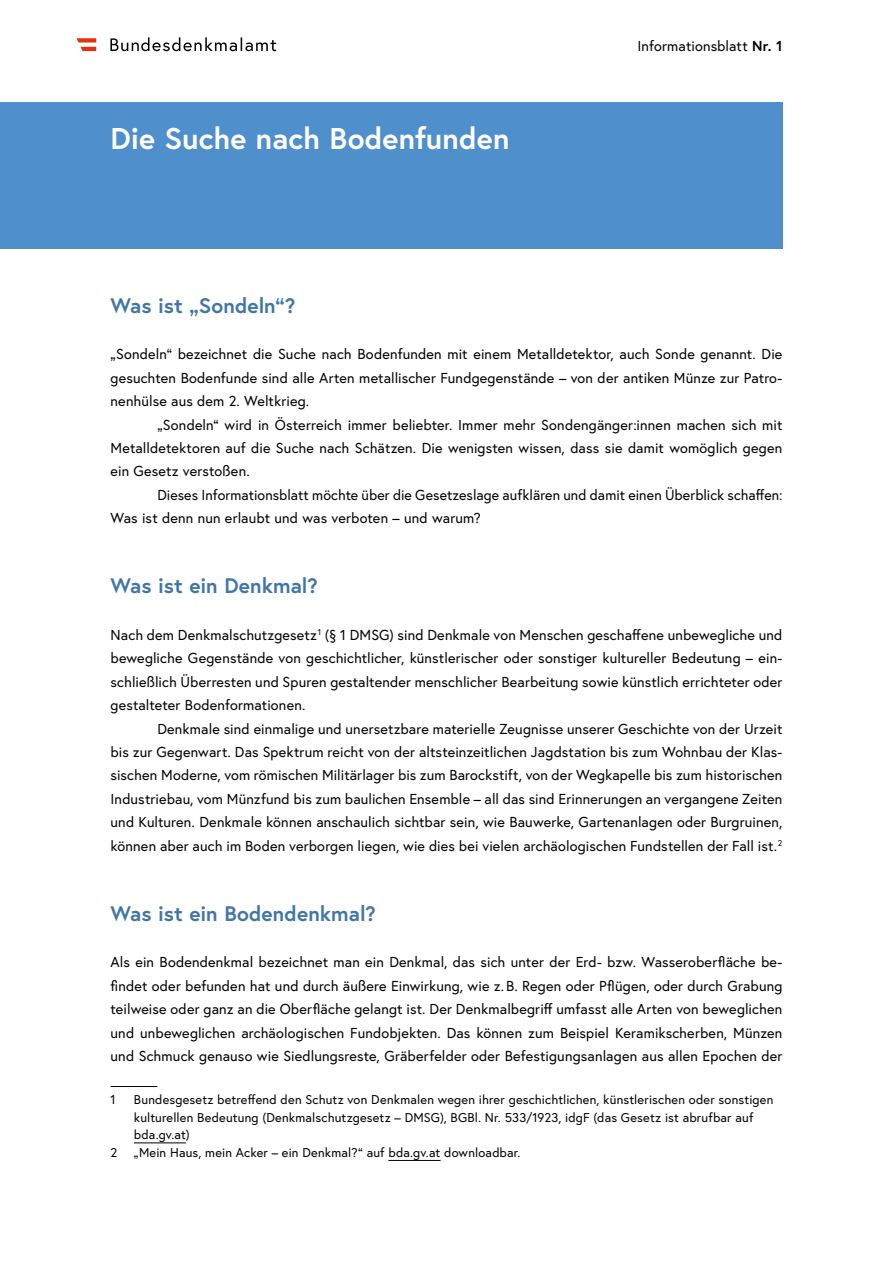
<style>
.page{position:relative;width:893px;height:1263px;background:#fff}
.page>*{position:absolute;margin:0;border:0;box-sizing:border-box;transform-origin:0 0}
.t1{font:700 30px "Europa Austria";color:#fff}
.t2{font:700 21px "Europa Austria";color:#4176a7}
.p_Erstzeileneinzug_Abstand_danach{font:14.4px/23.4px "Europa Austria";letter-spacing:.01em;color:#000;text-align:justify}
.p_Erstzeileneinzug{font:14.4px/23.4px "Europa Austria";letter-spacing:.01em;color:#000;text-align:justify}
.p_Fußnote{font:12.75px/17.5px "Europa Austria";letter-spacing:.015em;color:#000}
.s1{font-weight:700}
</style>
<div class="page">
<svg style="left:110px;top:37px;width:166px;height:14px"></svg>
<svg style="left:77px;top:38px;width:19px;height:13px"></svg>
<hr style="left:111px;top:1086px;width:46px;height:1px;background:#000">
<hr style="left:134px;top:1142px;width:52px;height:1px;background:#000">
<hr style="left:388px;top:1160px;width:53px;height:1px;background:#000">
<div style="left:0;top:102px;width:782px;height:147px;background:#4e8fcc"></div>
<h1 class="t1" style="left:111px;top:118px;width:400px">Die Suche nach Bodenfunden</h1>
<p class="p_Erstzeileneinzug_Abstand_danach" style="left:637px;top:34px;width:146px">Informationsblatt <span class="s1">Nr. 1</span></p>
<h2 class="t2" style="left:111px;top:291px;width:186px">Was ist „Sondeln“?</h2>
<p class="p_Erstzeileneinzug_Abstand_danach" style="left:111px;top:342px;width:673px">„Sondeln“ bezeichnet die Suche nach Bodenfunden mit einem Metalldetektor, auch Sonde genannt. Die gesuchten Bodenfunde sind alle Arten metallischer Fundgegenstände – von der antiken Münze zur Patro&shy;nenhülse aus dem 2. Weltkrieg.</p>
<p class="p_Erstzeileneinzug" style="left:111px;top:412px;width:673px;text-indent:47px">„Sondeln“ wird in Österreich immer beliebter. Immer mehr Sondengänger:innen machen sich mit Metalldetektoren auf die Suche nach Schätzen. Die wenigsten wissen, dass sie damit womöglich gegen ein Gesetz verstoßen.</p>
<p class="p_Erstzeileneinzug_Abstand_danach" style="left:111px;top:483px;width:673px;text-indent:47px">Dieses Informationsblatt möchte über die Gesetzeslage aufklären und damit einen Überblick schaffen:<br>Was ist denn nun erlaubt und was verboten – und warum?</p>
<h2 class="t2" style="left:111px;top:571px;width:209px">Was ist ein Denkmal?</h2>
<p class="p_Erstzeileneinzug_Abstand_danach" style="left:111px;top:623px;width:673px">Nach dem Denkmalschutzgesetz<sup>1</sup> (§ 1 DMSG) sind Denkmale von Menschen geschaffene unbewegliche und bewegliche Gegenstände von geschichtlicher, künstlerischer oder sonstiger kultureller Bedeutung – ein&shy;schließlich Überresten und Spuren gestaltender menschlicher Bearbeitung sowie künstlich errichteter oder gestalteter Bodenformationen.</p>
<p class="p_Erstzeileneinzug_Abstand_danach" style="left:111px;top:716px;width:673px;text-indent:47px">Denkmale sind einmalige und unersetzbare materielle Zeugnisse unserer Geschichte von der Urzeit bis zur Gegenwart. Das Spektrum reicht von der altsteinzeitlichen Jagdstation bis zum Wohnbau der Klas&shy;sischen Moderne, vom römischen Militärlager bis zum Barockstift, von der Wegkapelle bis zum historischen Industriebau, vom Münzfund bis zum baulichen Ensemble – all das sind Erinnerungen an vergangene Zeiten und Kulturen. Denkmale können anschaulich sichtbar sein, wie Bauwerke, Gartenanlagen oder Burgruinen, können aber auch im Boden verborgen liegen, wie dies bei vielen archäologischen Fundstellen der Fall ist.<sup>2</sup></p>
<h2 class="t2" style="left:111px;top:899px;width:267px">Was ist ein Bodendenkmal?</h2>
<p class="p_Erstzeileneinzug_Abstand_danach" style="left:111px;top:950px;width:673px">Als ein Bodendenkmal bezeichnet man ein Denkmal, das sich unter der Erd- bzw. Wasseroberfläche be&shy;findet oder befunden hat und durch äußere Einwirkung, wie z. B. Regen oder Pflügen, oder durch Grabung teilweise oder ganz an die Oberfläche gelangt ist. Der Denkmalbegriff umfasst alle Arten von beweglichen und unbeweglichen archäologischen Fundobjekten. Das können zum Beispiel Keramikscherben, Münzen und Schmuck genauso wie Siedlungsreste, Gräberfelder oder Befestigungsanlagen aus allen Epochen der</p>
<p class="p_Fußnote" style="left:111px;top:1090px;width:7px">1</p>
<p class="p_Fußnote" style="left:134px;top:1090px;width:641px">Bundesgesetz betreffend den Schutz von Denkmalen wegen ihrer geschichtlichen, künstlerischen oder sonstigen kulturellen Bedeutung (Denkmalschutzgesetz – DMSG), BGBl. Nr. 533/1923, idgF (das Gesetz ist abrufbar auf bda.gv.at)</p>
<p class="p_Fußnote" style="left:111px;top:1143px;width:8px">2</p>
<p class="p_Fußnote" style="left:134px;top:1143px;width:388px">„Mein Haus, mein Acker – ein Denkmal?“ auf bda.gv.at downloadbar.</p>
</div>
